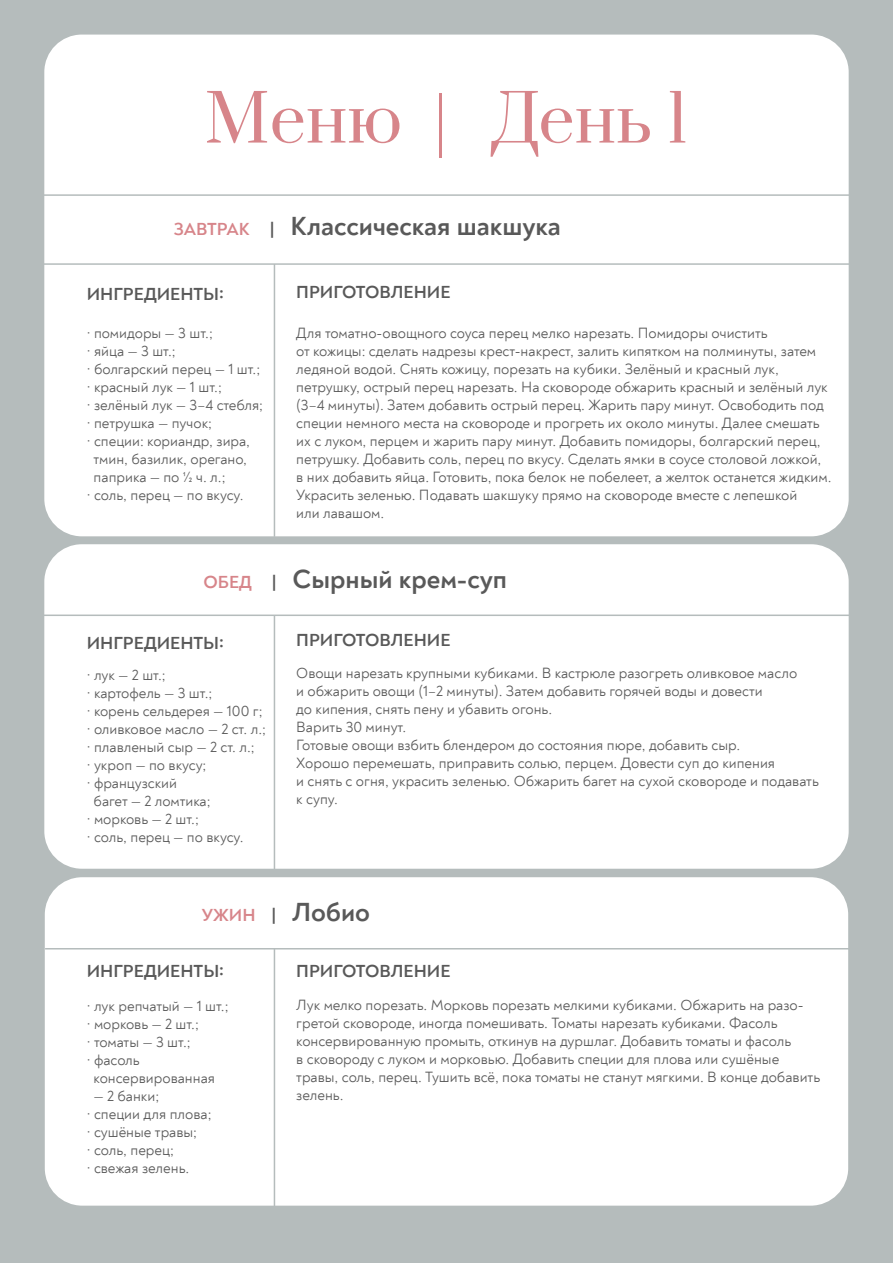
<style>
.page{position:relative;width:893px;height:1263px;background:#fff}
.page>*{position:absolute;margin:0;border:0;box-sizing:border-box;transform-origin:0 0}
.t1{font:64.5px "Prata";color:#d7858a}
.t2{font:700 27px "Noah";color:#595959}
.t3{font:700 18px "Noah";color:#595959}
.t4{font:15px/18px "Noah";color:#595959}
.s1{font-size:18px;color:#d7858a}
.s2{font-size:18px}
</style>
<div class="page">
<div style="left:0;top:0;width:892px;height:1263px;background:#b5bcbc"></div>
<div style="left:45px;top:877px;width:803px;height:328px;background:#fff;border-radius:37px"></div>
<div style="left:44px;top:35px;width:805px;height:501px;background:#fff;border-radius:37px"></div>
<hr style="left:19px;top:263px;width:855px;height:2px;background:#b5bcbc">
<div style="left:44px;top:544px;width:805px;height:325px;background:#fff;border-radius:37px"></div>
<hr style="left:19px;top:614px;width:873px;height:2px;background:#b5bcbc">
<hr style="left:45px;top:948px;width:827px;height:1px;background:#b5bcbc">
<hr style="left:274px;top:264px;width:1px;height:273px;background:#b5bcbc">
<hr style="left:274px;top:615px;width:1px;height:256px;background:#b5bcbc">
<hr style="left:274px;top:949px;width:1px;height:287px;background:#b5bcbc">
<hr style="left:12px;top:194px;width:855px;height:2px;background:#b5bcbc">
<h1 class="t1" style="left:204px;top:65px;width:486px">Меню | День 1</h1>
<h2 class="t2" style="left:174px;top:209px;width:389px"><span class="s1">ЗАВТРАК</span> <span class="s2">|</span> Классическая шакшука</h2>
<p class="t3" style="left:87px;top:283px;width:139px">ИНГРЕДИЕНТЫ:</p>
<p class="t4" style="left:87px;top:324px;width:128px">· помидоры — 3 шт.;</p>
<p class="t4" style="left:87px;top:342px;width:90px">· яйца — 3 шт.;</p>
<p class="t4" style="left:87px;top:360px;width:175px">· болгарский перец — 1 шт.;</p>
<p class="t4" style="left:87px;top:378px;width:137px">· красный лук — 1 шт.;</p>
<p class="t4" style="left:87px;top:396px;width:178px">· зелёный лук — 3–4 стебля;</p>
<p class="t4" style="left:87px;top:414px;width:127px">· петрушка — пучок;</p>
<p class="t4" style="left:87px;top:432px;width:165px">· специи: кориандр, зира,</p>
<p class="t4" style="left:94px;top:450px;width:155px">тмин, базилик, орегано,</p>
<p class="t4" style="left:94px;top:468px;width:133px">паприка — по ½ ч. л.;</p>
<p class="t4" style="left:87px;top:486px;width:158px">· соль, перец — по вкусу.</p>
<p class="t3" style="left:296px;top:280px;width:156px">ПРИГОТОВЛЕНИЕ</p>
<p class="t4" style="left:296px;top:324px;width:537px">Для томатно-овощного соуса перец мелко нарезать. Помидоры очистить<br>от кожицы: сделать надрезы крест-накрест, залить кипятком на полминуты, затем ледяной водой. Снять кожицу, порезать на кубики. Зелёный и красный лук, петрушку, острый перец нарезать. На сковороде обжарить красный и зелёный лук (3–4 минуты). Затем добавить острый перец. Жарить пару минут. Освободить под специи немного места на сковороде и прогреть их около минуты. Далее смешать их с луком, перцем и жарить пару минут. Добавить помидоры, болгарский перец, петрушку. Добавить соль, перец по вкусу. Сделать ямки в соусе столовой ложкой, в них добавить яйца. Готовить, пока белок не побелеет, а желток останется жидким.<br>Украсить зеленью. Подавать шакшуку прямо на сковороде вместе с лепешкой<br>или лавашом.</p>
<h2 class="t2" style="left:203px;top:561px;width:305px"><span class="s1">ОБЕД</span> <span class="s2">|</span> Сырный крем-суп</h2>
<p class="t3" style="left:87px;top:631px;width:139px">ИНГРЕДИЕНТЫ:</p>
<p class="t4" style="left:87px;top:666px;width:80px">· лук — 2 шт.;</p>
<p class="t4" style="left:87px;top:684px;width:127px">· картофель — 3 шт.;</p>
<p class="t4" style="left:87px;top:702px;width:177px">· корень сельдерея — 100 г;</p>
<p class="t4" style="left:87px;top:720px;width:181px">· оливковое масло — 2 ст. л.;</p>
<p class="t4" style="left:87px;top:738px;width:169px">· плавленый сыр — 2 ст. л.;</p>
<p class="t4" style="left:87px;top:756px;width:121px">· укроп — по вкусу;</p>
<p class="t4" style="left:87px;top:774px;width:92px">· французский</p>
<p class="t4" style="left:94px;top:792px;width:119px">багет — 2 ломтика;</p>
<p class="t4" style="left:87px;top:810px;width:114px">· морковь — 2 шт.;</p>
<p class="t4" style="left:87px;top:828px;width:158px">· соль, перец — по вкусу.</p>
<p class="t3" style="left:296px;top:629px;width:156px">ПРИГОТОВЛЕНИЕ</p>
<p class="t4" style="left:296px;top:664px;width:524px">Овощи нарезать крупными кубиками. В кастрюле разогреть оливковое масло<br>и обжарить овощи (1–2 минуты). Затем добавить горячей воды и довести<br>до кипения, снять пену и убавить огонь.<br>Варить 30 минут.<br>Готовые овощи взбить блендером до состояния пюре, добавить сыр.<br>Хорошо перемешать, приправить солью, перцем. Довести суп до кипения<br>и снять с огня, украсить зеленью. Обжарить багет на сухой сковороде и подавать к супу.</p>
<h2 class="t2" style="left:202px;top:895px;width:170px"><span class="s1">УЖИН</span> <span class="s2">|</span> Лобио</h2>
<p class="t3" style="left:87px;top:960px;width:139px">ИНГРЕДИЕНТЫ:</p>
<p class="t4" style="left:87px;top:997px;width:143px">· лук репчатый — 1 шт.;</p>
<p class="t4" style="left:87px;top:1015px;width:114px">· морковь — 2 шт.;</p>
<p class="t4" style="left:87px;top:1033px;width:105px">· томаты — 3 шт.;</p>
<p class="t4" style="left:87px;top:1051px;width:54px">· фасоль</p>
<p class="t4" style="left:94px;top:1069px;width:123px">консервированная</p>
<p class="t4" style="left:87px;top:1087px;width:126px;text-indent:7px">— 2 банки;<br>· специи для плова; · сушёные травы;<br>· соль, перец;<br>· свежая зелень.</p>
<p class="t3" style="left:296px;top:960px;width:156px">ПРИГОТОВЛЕНИЕ</p>
<p class="t4" style="left:296px;top:996px;width:525px">Лук мелко порезать. Морковь порезать мелкими кубиками. Обжарить на разо&shy;гретой сковороде, иногда помешивать. Томаты нарезать кубиками. Фасоль консервированную промыть, откинув на дуршлаг. Добавить томаты и фасоль<br>в сковороду с луком и морковью. Добавить специи для плова или сушёные травы, соль, перец. Тушить всё, пока томаты не станут мягкими. В конце добавить зелень.</p>
</div>
